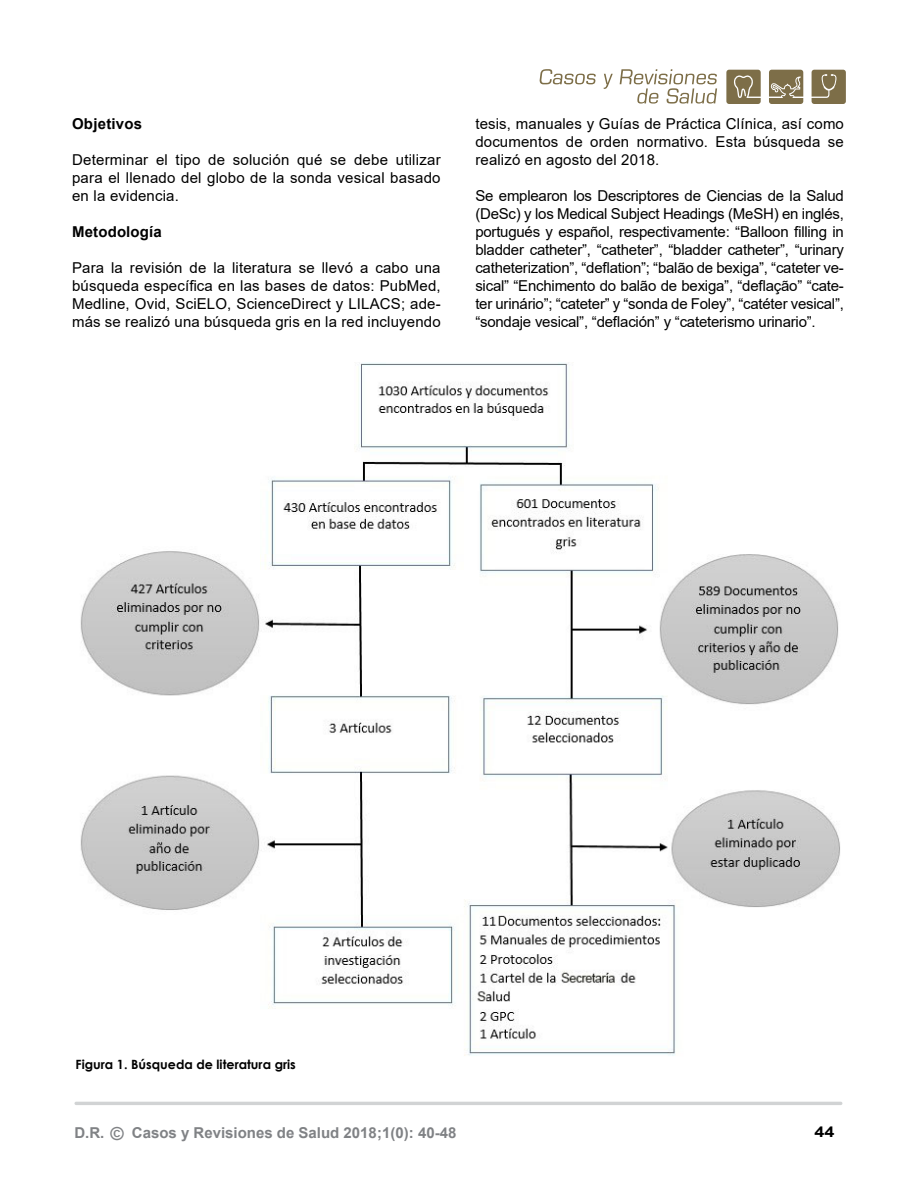
<style>
.page{position:relative;width:918px;height:1188px;background:#fff}
.page>*{position:absolute;margin:0;border:0;box-sizing:border-box;transform-origin:0 0}
.t1{font:15px/18px "Arial";letter-spacing:.01em;color:#000;text-align:justify}
.t2{font:700 15px "Arial";color:#808285}
.t3{font:700 15px "Arial";letter-spacing:.01em;color:#000}
.t4{font:700 15px "Arial";letter-spacing:.01em;color:#000;scale:1.2 1}
.t5{font:700 12.75px "Century Gothic";color:#000}
.s1{font-size:18px}
</style>
<div class="page">
<hr style="left:74px;top:1102px;width:768px;height:3px;background:#d1d3d4;border-radius:2px">
<svg style="left:539px;top:69px;width:57px;height:15px"></svg>
<svg style="left:604px;top:74px;width:9px;height:15px"></svg>
<svg style="left:620px;top:69px;width:97px;height:35px"></svg>
<svg style="left:812px;top:70px;width:34px;height:34px"></svg>
<svg style="left:769px;top:70px;width:34px;height:34px"></svg>
<svg style="left:726px;top:70px;width:35px;height:34px"></svg>
<img style="left:80px;top:363px;width:760px;height:693px">
<p class="t3" style="left:72px;top:113px;width:72px">Objetivos</p>
<p class="t1" style="left:72px;top:151px;width:370px">Determinar el tipo de solución qué se debe utilizar para el llenado del globo de la sonda vesical basado en la evidencia.</p>
<p class="t3" style="left:72px;top:221px;width:91px">Metodología</p>
<p class="t1" style="left:72px;top:259px;width:370px">Para la revisión de la literatura se llevó a cabo una búsqueda específica en las bases de datos: PubMed, Medline, Ovid, SciELO, ScienceDirect y LI LACS; ade&shy;más se realizó una búsqueda gris en la red incluyendo</p>
<p class="t1" style="left:475px;top:115px;width:370px">tesis, manuales y Guías de Práctica Clínica, así como documentos de orden normativo. Esta búsqueda se realizó en agosto del 2018.</p>
<p class="t1" style="left:475px;top:187px;width:370px">Se emplearon los Descriptores de Ciencias de la Salud (DeSc) y los Medical Subject Headings (MeSH) en inglés, portugués y español, respectivamente: “Balloon filling in bladder catheter”, “catheter”, “bladder catheter”, “urinary catheterization”, “deflation”; “balão de bexiga”, “cateter ve&shy;sical” “Enchimento do balão de bexiga”, “deflação” “cate&shy;ter urinário”; “cateter” y “sonda de Foley”, “catéter vesical”, “sondaje vesical”, “deflación” y “cateterismo urinario”.</p>
<p class="t5" style="left:76px;top:1055px;width:222px">Figura 1. Búsqueda de literatura gris</p>
<p class="t2" style="left:74px;top:1122px;width:383px">D.R. <span class="s1">©</span> Casos y Revisiones de Salud 2018;1(0): 40-48</p>
<p class="t4" style="left:814px;top:1121px;width:18px">44</p>
</div>
